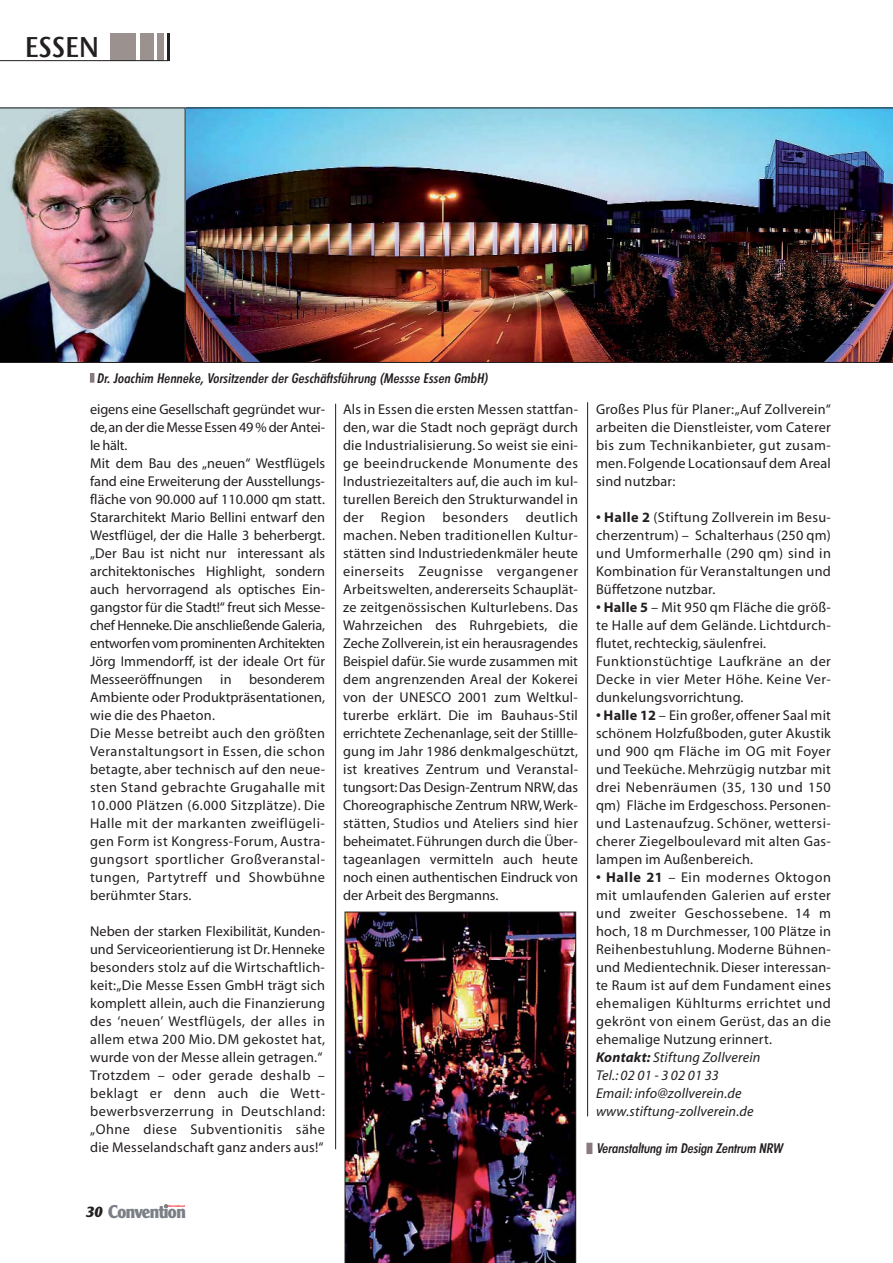
<style>
.page{position:relative;width:893px;height:1263px;background:#fff}
.page>*{position:absolute;margin:0;border:0;box-sizing:border-box;transform-origin:0 0}
.t1{font:500 30px "Wunderlich";color:#231f20;scale:.95 1}
.t2{font:700 17.85px "Cleargothic";letter-spacing:-.035em;color:#7b7f86;scale:.94 1}
.t3{font:14.25px/18px "Myriad";letter-spacing:.015em;color:#231f20}
.t4{font:italic 500 condensed 13.5px "Limerick";letter-spacing:.015em;color:#231f20}
.t5{font:700 3px "Cleargothic";letter-spacing:-.02em;color:#ee3431}
.s1{font-weight:700}
.s2{font-weight:700;font-style:italic}
.s3{font-style:italic}
.s4{font-style:italic;font-size:14.25px;color:#231f20}
</style>
<div class="page">
<div style="left:110px;top:34px;width:26px;height:27px;background:#9b918f"></div>
<div style="left:140px;top:34px;width:13px;height:27px;background:#9b918f"></div>
<div style="left:157px;top:34px;width:6px;height:27px;background:#9b918f"></div>
<hr style="left:167px;top:34px;width:2px;height:27px;background:#231f20">
<svg style="left:164px;top:1204px;width:4px;height:4px"></svg>
<hr style="left:0;top:60px;width:169px;height:1px;background:#231f20">
<img style="left:185px;top:108px;width:707px;height:255px">
<img style="left:0;top:108px;width:185px;height:255px">
<hr style="left:335px;top:404px;width:1px;height:745px;background:#231f20">
<hr style="left:587px;top:402px;width:1px;height:714px;background:#231f20">
<img style="left:345px;top:912px;width:231px;height:350px">
<div style="left:586px;top:1143px;width:6px;height:11px;background:#897a7f"></div>
<hr style="left:90px;top:373px;width:4px;height:10px;background:#897a7f">
<h1 class="t1" style="left:25px;top:30px;width:80px">ESSEN</h1>
<p class="t4" style="left:97px;top:372px;width:392px">Dr. Joachim Henneke, Vorsitzender der Geschäftsführung (Messse Essen GmbH)</p>
<p class="t3" style="left:90px;top:401px;width:236px">eigens eine Gesellschaft gegründet wur&shy;de,an der die Messe Essen 49 % der Antei&shy;le hält.<br>Mit dem Bau des „neuen“ Westflügels fand eine Erweiterung der Ausstellungs&shy;fläche von 90.000 auf 110.000 qm statt.<br>Stararchitekt Mario Bellini entwarf den Westflügel, der die Halle 3 beherbergt. „Der Bau ist nicht nur interessant als architektonisches Highlight, sondern auch hervorragend als optisches Ein&shy;gangstor für die Stadt!“ freut sich Messe&shy;chef Henneke.Die anschließende Galeria, entworfen vom prominenten Architekten Jörg Immendorff, ist der ideale Ort für Messeeröffnungen in besonderem Ambiente oder Produktpräsentationen, wie die des Phaeton.<br>Die Messe betreibt auch den größten Veranstaltungsort in Essen, die schon betagte, aber technisch auf den neue&shy;sten Stand gebrachte Grugahalle mit 10.000 Plätzen (6.000 Sitzplätze). Die Halle mit der markanten zweiflügeli&shy;gen Form ist Kongress-Forum, Austra&shy;gungsort sportlicher Großveranstal&shy;tungen, Partytreff und Showbühne berühmter Stars.</p>
<p class="t3" style="left:90px;top:923px;width:236px">Neben der starken Flexibilität, Kunden&shy;und Serviceorientierung ist Dr. Henneke besonders stolz auf die Wirtschaftlich&shy;keit:„Die Messe Essen GmbH trägt sich komplett allein, auch die Finanzierung des ‘neuen’ Westflügels, der alles in allem etwa 200 Mio. DM gekostet hat, wurde von der Messe allein getragen.“ Trotzdem – oder gerade deshalb – beklagt er denn auch die Wett&shy;bewerbsverzerrung in Deutschland: „Ohne diese Subventionitis sähe die Messelandschaft ganz anders aus!“</p>
<p class="t3" style="left:343px;top:401px;width:236px;text-align:justify">Als in Essen die ersten Messen stattfan&shy;den, war die Stadt noch geprägt durch die Industrialisierung. So weist sie eini&shy;ge beeindruckende Monumente des Industriezeitalters auf, die auch im kul&shy;turellen Bereich den Strukturwandel in der Region besonders deutlich machen. Neben traditionellen Kultur&shy;stätten sind Industriedenkmäler heute einerseits Zeugnisse vergangener Arbeitswelten, andererseits Schauplät&shy;ze zeitgenössischen Kulturlebens. Das Wahrzeichen des Ruhrgebiets, die Zeche Zollverein, ist ein herausragendes Beispiel dafür. Sie wurde zusammen mit dem angrenzenden Areal der Kokerei von der UNESCO 2001 zum Weltkul&shy;turerbe erklärt. Die im Bauhaus-Stil errichtete Zechenanlage, seit der Stillle&shy;gung im Jahr 1986 denkmalgeschützt, ist kreatives Zentrum und Veranstal&shy;tungsort: Das Design-Zentrum NRW, das Choreographische Zentrum NRW,Werk&shy;stätten, Studios und Ateliers sind hier beheimatet. Führungen durch die Über&shy;tageanlagen vermitteln auch heute noch einen authentischen Eindruck von der Arbeit des Bergmanns.</p>
<p class="t3" style="left:596px;top:401px;width:236px;text-align:justify">Großes Plus für Planer:„Auf Zollverein“ arbeiten die Dienstleister, vom Caterer bis zum Technikanbieter, gut zusam&shy;men.Folgende Locationsauf dem Areal sind nutzbar:</p>
<p class="t3" style="left:596px;top:509px;width:236px;text-align:justify"><span class="s1">• Halle 2</span> (Stiftung Zollverein im Besu&shy;cherzentrum) – Schalterhaus (250 qm) und Umformerhalle (290 qm) sind in Kombination für Veranstaltungen und Büffetzone nutzbar.</p>
<p class="t3" style="left:596px;top:599px;width:236px"><span class="s1">• Halle 5</span> – Mit 950 qm Fläche die größ&shy;te Halle auf dem Gelände. Lichtdurch&shy;flutet, rechteckig, säulenfrei.<br>Funktionstüchtige Laufkräne an der Decke in vier Meter Höhe. Keine Ver&shy;dunkelungsvorrichtung.</p>
<p class="t3" style="left:596px;top:707px;width:236px;text-align:justify"><span class="s1">• Halle 12</span> – Ein großer, offener Saal mit schönem Holzfußboden, guter Akustik und 900 qm Fläche im OG mit Foyer und Teeküche. Mehrzügig nutzbar mit drei Nebenräumen (35, 130 und 150 qm) Fläche im Erdgeschoss. Personen&shy;und Lastenaufzug. Schöner, wettersi&shy;cherer Ziegelboulevard mit alten Gas&shy;lampen im Außenbereich.</p>
<p class="t3" style="left:596px;top:869px;width:236px"><span class="s1">• Halle 21</span> – Ein modernes Oktogon mit umlaufenden Galerien auf erster und zweiter Geschossebene. 14 m hoch, 18 m Durchmesser, 100 Plätze in<br>Reihenbestuhlung. Moderne Bühnen&shy;und Medientechnik. Dieser interessan&shy;te Raum ist auf dem Fundament eines ehemaligen Kühlturms errichtet und gekrönt von einem Gerüst, das an die ehemalige Nutzung erinnert.<br><span class="s2">Kontakt:</span> <span class="s3">Stiftung Zollverein<br>Tel.: 02 01 - 3 02 01 33<br>Email: info@zollverein.de www.stiftung-zollverein.de</span></p>
<p class="t4" style="left:596px;top:1142px;width:187px">Veranstaltung im Design Zentrum NRW</p>
<p class="t2" style="left:86px;top:1200px;width:108px"><span class="s4">30</span> Convention</p>
<p class="t5" style="left:168px;top:1204px;width:18px">International</p>
</div>
